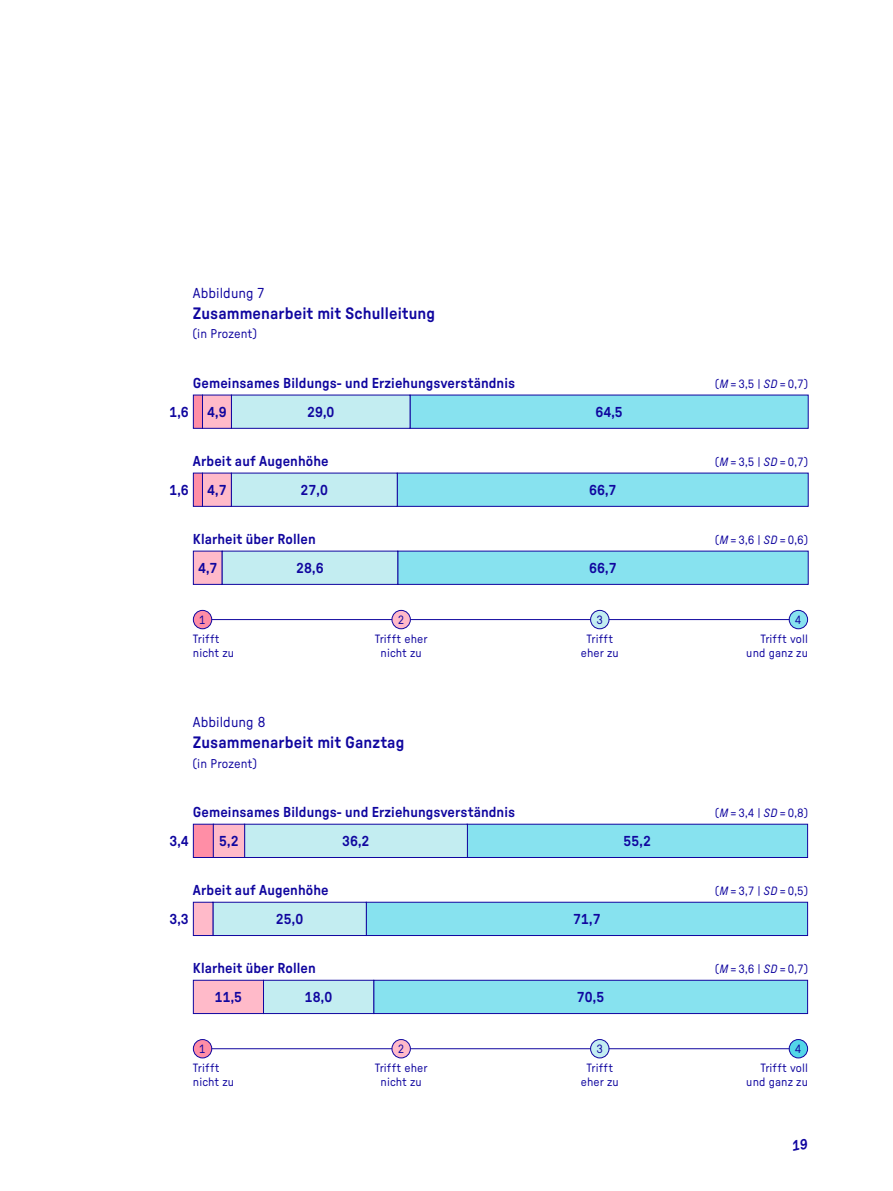
<style>
.page{position:relative;width:893px;height:1191px;background:#fff}
.page>*{position:absolute;margin:0;border:0;box-sizing:border-box;transform-origin:0 0}
.Abbildungs-Headline_v2{font:500 16.5px "GT Pressura";letter-spacing:.005em;color:#10069f}
.t1{font:500 14.4px "GT Pressura";letter-spacing:.005em;color:#10069f}
.Fließtext_9_2_13pt{font:14.4px "GT Pressura Text";letter-spacing:.005em;color:#10069f}
.t2{font:12.75px "GT Pressura Text";letter-spacing:.005em;color:#10069f}
.t3{font:12px/13.5px "GT Pressura Text";letter-spacing:.01em;color:#10069f;text-align:center}
.s1{font-style:italic}
</style>
<div class="page">
<svg style="left:193px;top:550px;width:616px;height:35px;background:#96d5e9"></svg>
<svg style="left:193px;top:979px;width:615px;height:35px;background:#96cfe5"></svg>
<svg style="left:193px;top:472px;width:616px;height:35px;background:#96d4e8"></svg>
<svg style="left:193px;top:901px;width:615px;height:35px;background:#91d5e9"></svg>
<svg style="left:193px;top:394px;width:616px;height:35px;background:#98d4e8"></svg>
<svg style="left:193px;top:823px;width:615px;height:35px;background:#9dd2e6"></svg>
<hr style="left:198px;top:619px;width:609px;height:1px;background:#10069f">
<hr style="left:198px;top:1048px;width:609px;height:1px;background:#10069f">
<div style="left:193px;top:610px;width:19px;height:19px;background:#ff8ea6;border-radius:50%"></div>
<div style="left:193px;top:610px;width:19px;height:19px;border:1px solid #10069f;border-radius:50%"></div>
<div style="left:193px;top:1039px;width:19px;height:19px;background:#ff8ea6;border-radius:50%"></div>
<div style="left:193px;top:1039px;width:19px;height:19px;border:1px solid #10069f;border-radius:50%"></div>
<div style="left:392px;top:610px;width:18px;height:19px;background:#ffbac9;border-radius:50%"></div>
<div style="left:392px;top:610px;width:19px;height:19px;border:1px solid #10069f;border-radius:50%"></div>
<div style="left:392px;top:1039px;width:18px;height:19px;background:#ffbac9;border-radius:50%"></div>
<div style="left:392px;top:1039px;width:19px;height:19px;border:1px solid #10069f;border-radius:50%"></div>
<div style="left:591px;top:610px;width:18px;height:19px;background:#c3edf1;border-radius:50%"></div>
<div style="left:590px;top:610px;width:19px;height:19px;border:1px solid #10069f;border-radius:50%"></div>
<div style="left:591px;top:1039px;width:18px;height:19px;background:#c3edf1;border-radius:50%"></div>
<div style="left:590px;top:1039px;width:19px;height:19px;border:1px solid #10069f;border-radius:50%"></div>
<div style="left:789px;top:610px;width:19px;height:19px;background:#87e2ef;border-radius:50%"></div>
<div style="left:789px;top:610px;width:19px;height:19px;border:1px solid #10069f;border-radius:50%"></div>
<div style="left:789px;top:1039px;width:19px;height:19px;background:#53d6e8;border-radius:50%"></div>
<div style="left:789px;top:1039px;width:19px;height:19px;border:1px solid #10069f;border-radius:50%"></div>
<p class="Fließtext_9_2_13pt" style="left:193px;top:284px;width:73px">Abbildung 7</p>
<p class="Abbildungs-Headline_v2" style="left:193px;top:303px;width:244px">Zusammenarbeit mit Schulleitung</p>
<p class="t2" style="left:193px;top:326px;width:65px">(in Prozent)</p>
<p class="t1" style="left:193px;top:374px;width:324px">Gemeinsames Bildungs- und Erziehungsverständnis</p>
<p class="t3" style="left:715px;top:376px;width:94px">(<span class="s1">M</span> = 3,5 | <span class="s1">SD</span> = 0,7)</p>
<p class="t1" style="left:169px;top:403px;width:21px">1,6</p>
<p class="t1" style="left:207px;top:403px;width:21px">4,9</p>
<p class="t1" style="left:307px;top:403px;width:29px">29,0</p>
<p class="t1" style="left:595px;top:403px;width:29px">64,5</p>
<p class="t1" style="left:193px;top:452px;width:137px">Arbeit auf Augenhöhe</p>
<p class="t3" style="left:715px;top:454px;width:94px">(<span class="s1">M</span> = 3,5 | <span class="s1">SD</span> = 0,7)</p>
<p class="t1" style="left:169px;top:481px;width:21px">1,6</p>
<p class="t1" style="left:207px;top:481px;width:21px">4,7</p>
<p class="t1" style="left:301px;top:481px;width:29px">27,0</p>
<p class="t1" style="left:589px;top:481px;width:29px">66,7</p>
<p class="t1" style="left:193px;top:530px;width:124px">Klarheit über Rollen</p>
<p class="t3" style="left:715px;top:532px;width:94px">(<span class="s1">M</span> = 3,6 | <span class="s1">SD</span> = 0,6)</p>
<p class="t1" style="left:198px;top:559px;width:21px">4,7</p>
<p class="t1" style="left:296px;top:559px;width:29px">28,6</p>
<p class="t1" style="left:589px;top:559px;width:29px">66,7</p>
<p class="t3" style="left:199px;top:612px;width:8px">1</p>
<p class="t3" style="left:398px;top:612px;width:8px">2</p>
<p class="t3" style="left:596px;top:612px;width:8px">3</p>
<p class="t3" style="left:795px;top:612px;width:8px">4</p>
<p class="t3" style="left:193px;top:632px;width:43px;text-align:left">Trifft nicht zu</p>
<p class="t3" style="left:375px;top:632px;width:54px">Trifft eher nicht zu</p>
<p class="t3" style="left:581px;top:632px;width:40px">Trifft eher zu</p>
<p class="t3" style="left:746px;top:632px;width:63px;text-align:right">Trifft voll und ganz zu</p>
<p class="Fließtext_9_2_13pt" style="left:193px;top:713px;width:74px">Abbildung 8</p>
<p class="Abbildungs-Headline_v2" style="left:193px;top:732px;width:213px">Zusammenarbeit mit Ganztag</p>
<p class="t2" style="left:193px;top:755px;width:65px">(in Prozent)</p>
<p class="t1" style="left:193px;top:803px;width:324px">Gemeinsames Bildungs- und Erziehungsverständnis</p>
<p class="t3" style="left:715px;top:805px;width:94px">(<span class="s1">M</span> = 3,4 | <span class="s1">SD</span> = 0,8)</p>
<p class="t1" style="left:169px;top:832px;width:21px">3,4</p>
<p class="t1" style="left:219px;top:832px;width:21px">5,2</p>
<p class="t1" style="left:342px;top:832px;width:29px">36,2</p>
<p class="t1" style="left:624px;top:832px;width:29px">55,2</p>
<p class="t1" style="left:193px;top:881px;width:137px">Arbeit auf Augenhöhe</p>
<p class="t3" style="left:715px;top:883px;width:94px">(<span class="s1">M</span> = 3,7 | <span class="s1">SD</span> = 0,5)</p>
<p class="t1" style="left:169px;top:910px;width:21px">3,3</p>
<p class="t1" style="left:276px;top:910px;width:29px">25,0</p>
<p class="t1" style="left:573px;top:910px;width:29px">71,7</p>
<p class="t1" style="left:193px;top:959px;width:124px">Klarheit über Rollen</p>
<p class="t3" style="left:715px;top:961px;width:94px">(<span class="s1">M</span> = 3,6 | <span class="s1">SD</span> = 0,7)</p>
<p class="t1" style="left:215px;top:988px;width:29px">11,5</p>
<p class="t1" style="left:305px;top:988px;width:29px">18,0</p>
<p class="t1" style="left:577px;top:988px;width:29px">70,5</p>
<p class="t3" style="left:199px;top:1041px;width:8px">1</p>
<p class="t3" style="left:398px;top:1041px;width:8px">2</p>
<p class="t3" style="left:596px;top:1041px;width:8px">3</p>
<p class="t3" style="left:795px;top:1041px;width:8px">4</p>
<p class="t3" style="left:193px;top:1061px;width:43px;text-align:left">Trifft nicht zu</p>
<p class="t3" style="left:375px;top:1061px;width:54px">Trifft eher nicht zu</p>
<p class="t3" style="left:581px;top:1061px;width:40px">Trifft eher zu</p>
<p class="t3" style="left:746px;top:1061px;width:63px;text-align:right">Trifft voll und ganz zu</p>
</div>
